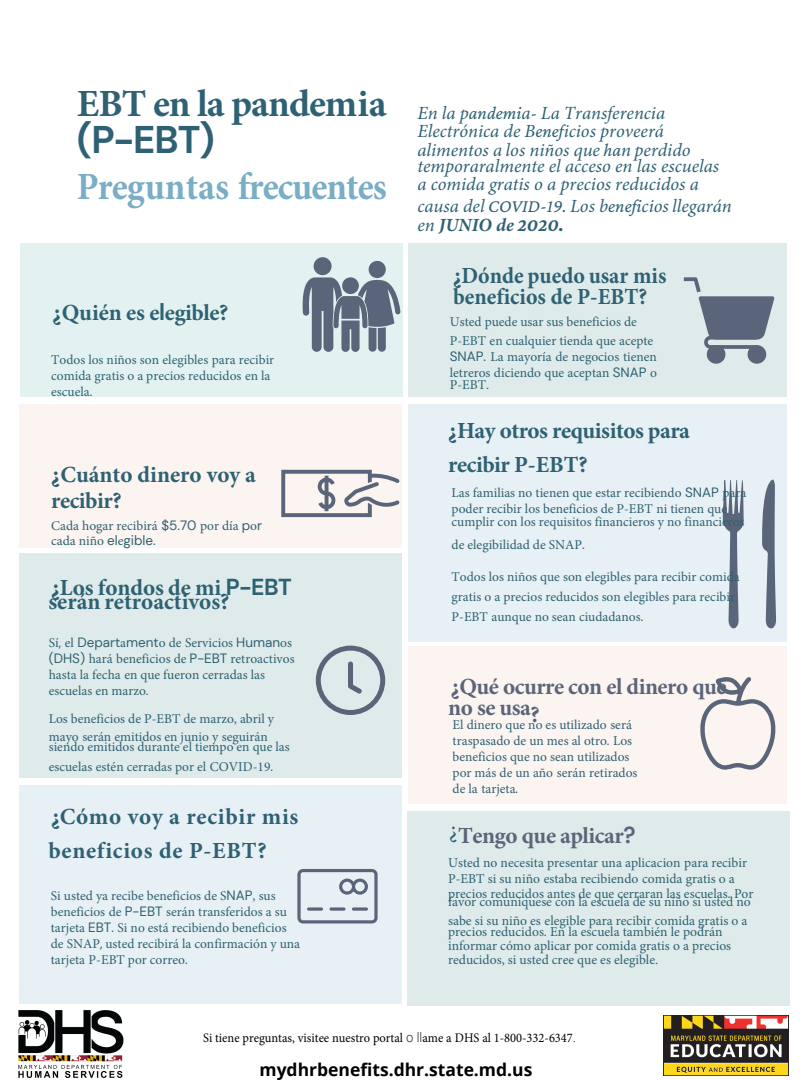
<style>
.page{position:relative;width:810px;height:1080px;background:#fff}
.page>*{position:absolute;margin:0;border:0;box-sizing:border-box;transform-origin:0 0}
.t1{font:700 38.5px "Minion Pro";letter-spacing:-.025em;color:#79aec4;scale:.95 1}
.t2{font:700 38.5px "Minion Pro";letter-spacing:-.025em;color:#2e6173}
.t3{font:700 38.5px "DM Sans";color:#2e6173}
.t4{font:700 23.06px/25.8px "Minion Pro";color:#2e6173}
.t5{font:700 23.06px/20.8px "Minion Pro";letter-spacing:-.02em;color:#5b6579}
.t6{font:700 23.06px/33.8px "Minion Pro";letter-spacing:.03em;color:#2e6173}
.t7{font:700 23.06px/21.8px "Minion Pro";color:#2e6173;scale:.95 1}
.t8{font:700 23.06px/33.8px "Minion Pro";letter-spacing:-.02em;color:#2e6173}
.t9{font:italic 18.62px/18.6px "Minion Pro";color:#2e6173}
.t10{font:700 17.5px "Open Sans";color:#000}
.t11{font:13.56px/15.5px "Minion Pro";color:#2e6173}
.t12{font:13.5px/15.9px "Minion Pro";color:#2e6173}
.t13{font:13.44px/15.9px "Minion Pro";color:#2e6173}
.t14{font:13.12px "Minion Pro";color:#000;scale:.95 1}
.s1{font-family:"DM Sans"}
.s2{font-family:"Crimson Pro"}
.s3{font-weight:700}
.s4{font-family:"Crimson Pro";font-weight:700}
.s5{font-family:"Open Sans";font-weight:300}
</style>
<div class="page">
<div style="left:20px;top:404px;width:382px;height:143px;background:#fcf4f1"></div>
<div style="left:408px;top:244px;width:379px;height:153px;background:#dfebea"></div>
<div style="left:408px;top:404px;width:379px;height:238px;background:#e7f0f4"></div>
<div style="left:20px;top:553px;width:382px;height:225px;background:#dfebea"></div>
<div style="left:408px;top:646px;width:379px;height:158px;background:#fcf4f1"></div>
<div style="left:20px;top:785px;width:382px;height:219px;background:#e7f0f4"></div>
<div style="left:20px;top:244px;width:382px;height:153px;background:#e3f2f1"></div>
<svg style="left:316px;top:646px;width:69px;height:69px"></svg>
<svg style="left:303px;top:257px;width:98px;height:95px"></svg>
<svg style="left:297px;top:869px;width:81px;height:55px"></svg>
<svg style="left:700px;top:677px;width:76px;height:93px"></svg>
<svg style="left:281px;top:470px;width:119px;height:47px"></svg>
<svg style="left:684px;top:277px;width:90px;height:87px"></svg>
<svg style="left:723px;top:480px;width:21px;height:148px"></svg>
<svg style="left:762px;top:480px;width:14px;height:148px"></svg>
<div style="left:408px;top:811px;width:382px;height:194px;background:#dfebea"></div>
<img style="left:664px;top:1015px;width:124px;height:61px">
<img style="left:18px;top:1010px;width:106px;height:68px">
<h1 class="t2" style="left:77px;top:77px;width:311px">EBT en la pandemia</h1>
<h1 class="t3" style="left:77px;top:114px;width:139px">(P-EBT)</h1>
<h1 class="t1" style="left:77px;top:159px;width:328px">Preguntas frecuentes</h1>
<h2 class="t4" style="left:53px;top:299px;width:177px">¿Quién es e<span class="s1">l</span>egible?</h2>
<p class="t12" style="left:51px;top:352px;width:225px">Todos los niños son elegibles para recibir comida gratis o a precios reducidos en la escuela<span class="s1">.</span></p>
<h2 class="t4" style="left:51px;top:461px;width:206px">¿Cuánto dinero voy a recibir?</h2>
<p class="t12" style="left:51px;top:519px;width:212px;line-height:15.1px">Cada hogar recibirá <span class="s1">$5.70</span> por día <span class="s1">p</span>o<span class="s1">r </span>cada niño <span class="s1">el</span>e<span class="s1">gible.</span></p>
<h2 class="t4" style="left:51px;top:574px;width:242px">¿Los fondos de mi <span class="s1">P-EBT</span></h2>
<h2 class="t4" style="left:48px;top:588px;width:182px">serán retroactivos?</h2>
<p class="t12" style="left:49px;top:635px;width:247px">Sí<span class="s1">,</span> el <span class="s1">Depart</span>a<span class="s1">ment</span>o de Servicios <span class="s1">Human</span>os <span class="s1">(DHS)</span> hará beneficios de <span class="s1">P-EBT</span> retroactivos hasta la fecha en que fueron cerradas las escuelas en marzo<span class="s1">.</span></p>
<p class="t12" style="left:49px;top:711px;width:227px;line-height:17.4px">Los beneficios de P-EBT de marzo, abril y mayo serán emitidos en junio y seguirán</p>
<p class="t12" style="left:49px;top:737px;width:243px;line-height:19.5px">siendo emitidos durante el tiempo en que las escuelas estén cerradas por el COVID-19<span class="s1">.</span></p>
<h2 class="t6" style="left:48px;top:800px;width:251px">¿Cómo voy a recibir mis beneficios de P-EBT?</h2>
<p class="t12" style="left:51px;top:887px;width:251px;line-height:16.2px">Si usted ya recibe beneficios de S<span class="s1">NAP</span>, sus beneficios de <span class="s1">P-EBT</span> serán transferidos a su tarjeta <span class="s1">EBT.</span> Si no está recibiendo beneficios de SNAP<span class="s1">,</span> usted recibirá la confirmación y una tarjeta P-EBT por correo<span class="s1">.</span></p>
<h3 class="t9" style="left:417px;top:103px;width:275px">En la p<span class="s2">andemi</span>a<span class="s2">-</span> La Transferencia<br>Electrónica de B<span class="s2">enef</span>icios proveerá alimentos a los niños que <span class="s2">ha</span>n perdido</h3>
<h3 class="t9" style="left:417px;top:156px;width:303px">temporaralmente el acceso en las escuelas a comida gratis o a precios reducidos a</h3>
<h3 class="t9" style="left:417px;top:197px;width:316px">causa del <span class="s2">COVID-19.</span> Los b<span class="s2">enefi</span>cios llegarán en <span class="s3">JUNIO de</span> <span class="s4">2020.</span></h3>
<h2 class="t7" style="left:453px;top:264px;width:226px">¿Dónde puedo usar mis beneficios de P-EBT?</h2>
<p class="t13" style="left:450px;top:312px;width:205px;line-height:19.6px">Usted puede usar sus beneficios de<br>P-EBT en cualquier tienda que acepte</p>
<p class="t13" style="left:450px;top:349px;width:209px"><span class="s1">SNAP.</span> La mayoría de negocios tienen letreros diciendo que aceptan <span class="s1">SNAP</span> o</p>
<p class="t13" style="left:450px;top:377px;width:41px">P-EBT.</p>
<h2 class="t8" style="left:448px;top:413px;width:243px">¿Hay otros requisitos para recibir P-EBT?</h2>
<p class="t13" style="left:452px;top:485px;width:296px">Las familias no tienen que estar recibiendo <span class="s1">SNAP</span> para poder recibir los beneficios de P-EBT ni tienen que</p>
<p class="t13" style="left:452px;top:509px;width:294px;line-height:23.9px">cumplir con los requisitos financieros y no financieros de elegibilidad de SNAP<span class="s1">.</span></p>
<p class="t13" style="left:452px;top:567px;width:290px;line-height:19.8px">Todos los niños que son elegibles para recibir comida gratis o a precios reducidos son elegibles para recibir<br>P-EBT aunque no sean ciudadanos<span class="s1">.</span></p>
<h2 class="t5" style="left:448px;top:676px;width:280px">¿Qué ocurre con el dinero que no se usa?</h2>
<p class="t13" style="left:453px;top:717px;width:186px">El dinero que no es utilizado será traspasado de un mes al otro<span class="s1">.</span> Los beneficios que no sean utilizados por más de un año serán retirados de la tarjeta<span class="s1">.</span></p>
<h2 class="t5" style="left:449px;top:825px;width:188px"><sup>¿</sup>Tengo que aplicar<span class="s1">?</span></h2>
<p class="t11" style="left:448px;top:855px;width:307px">Usted no necesita presentar una aplicacion para recibir<br>P-EBT si su niño estaba recibiendo comida gratis o a precios reducidos antes de que cerraran las escuelas<span class="s1">.</span> Por</p>
<p class="t11" style="left:448px;top:892px;width:304px;line-height:19.1px">favor comuníquese con la escuela de su niño si usted no sabe si su niño es elegible para recibir comida gratis o a</p>
<p class="t11" style="left:448px;top:925px;width:285px;line-height:14.1px">precios reducidos. En la escuela también le podrán informar cómo aplicar por comida gratis o a precios reducidos, si usted cree que es elegible.</p>
<p class="t14" style="left:203px;top:1029px;width:394px">Si tiene preguntas, visitee nuestro portal <span class="s5">o ll</span>ame a DHS al 1-800-332-6347<span class="s5">.</span></p>
<p class="t10" style="left:260px;top:1057px;width:274px">mydhrbenefits.dhr.state.md.us</p>
</div>
